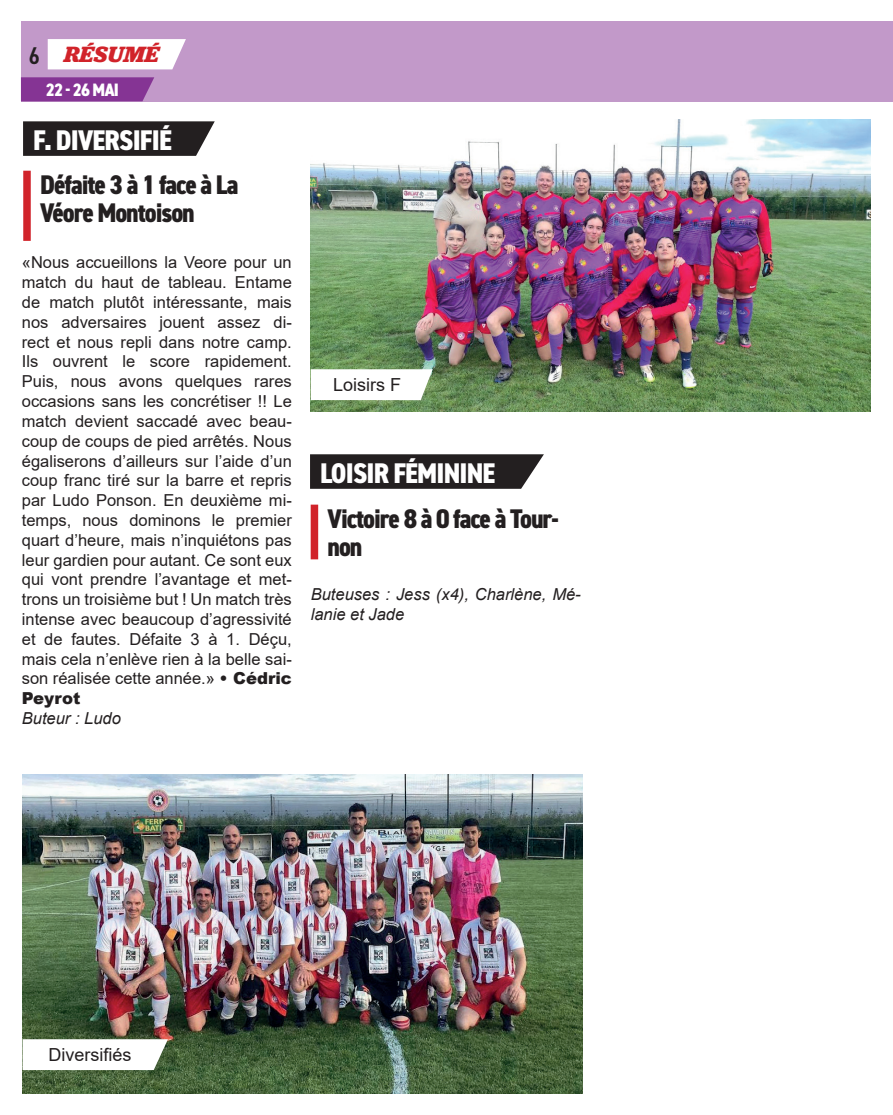
<style>
.page{position:relative;width:893px;height:1115px;background:#fff}
.page>*{position:absolute;margin:0;border:0;box-sizing:border-box;transform-origin:0 0}
.t1{font:800 condensed 28.5px "DIN2014";letter-spacing:-.03em;color:#fff}
.t2{font:800 condensed 27px/27.8px "DIN2014";letter-spacing:-.04em;color:#231f20}
.t3{font:italic 700 22.95px "Jubilat";color:#d1232a}
.t4{font:18px "Arial";color:#231f20}
.t5{font:800 condensed 18px "DIN2014";color:#fff}
.t6{font:16.5px/19.8px "Arial";color:#231f20;text-align:justify}
.t7{font:italic 16.5px/19.8px "Arial";color:#231f20}
.s1{font-family:"DIN2014";font-weight:600;font-style:normal;font-stretch:condensed;font-size:24.3px;color:#231f20}
.s2{font-weight:900}
</style>
<div class="page">
<div style="left:21px;top:21px;width:872px;height:80px;background:#c299c9"></div>
<div style="left:48px;top:39px;width:138px;height:30px;background:#fff"></div>
<svg style="left:21px;top:77px;width:133px;height:24px;background:#883996"></svg>
<img style="left:23px;top:774px;width:559px;height:319px">
<img style="left:311px;top:119px;width:559px;height:292px">
<svg style="left:23px;top:1039px;width:145px;height:31px"></svg>
<svg style="left:311px;top:369px;width:122px;height:31px"></svg>
<svg style="left:310px;top:454px;width:234px;height:35px;background:#302c2d"></svg>
<div style="left:311px;top:504px;width:7px;height:55px;background:#d1232a"></div>
<svg style="left:23px;top:121px;width:192px;height:35px;background:#302d2e"></svg>
<div style="left:23px;top:171px;width:8px;height:70px;background:#d1232a"></div>
<h3 class="t3" style="left:29px;top:39px;width:132px"><span class="s1">6</span> RÉSUMÉ</h3>
<p class="t5" style="left:46px;top:78px;width:56px">22 - 26 mai</p>
<h1 class="t1" style="left:33px;top:121px;width:140px">F. DIVERSIFIÉ</h1>
<h2 class="t2" style="left:40px;top:171px;width:200px">Défaite 3 à 1 face à La<br>Véore Montoison</h2>
<p class="t6" style="left:22px;top:253px;width:272px">«Nous accueillons la Veore pour un match du haut de tableau. Entame de match plutôt intéressante, mais nos adversaires jouent assez di&shy;rect et nous repli dans notre camp.<br>Ils ouvrent le score rapidement.<br>Puis, nous avons quelques rares occasions sans les concrétiser !! Le match devient saccadé avec beau&shy;coup de coups de pied arrêtés. Nous égaliserons d’ailleurs sur l’aide d’un coup franc tiré sur la barre et repris par Ludo Ponson. En deuxième mi&shy;temps, nous dominons le premier quart d’heure, mais n’inquiétons pas leur gardien pour autant. Ce sont eux qui vont prendre l’avantage et met&shy;trons un troisième but ! Un match très intense avec beaucoup d’agressivité et de fautes. Défaite 3 à 1. Déçu, mais cela n’enlève rien à la belle sai&shy;son réalisée cette année.» <span class="s2">• Cédric Peyrot</span></p>
<p class="t7" style="left:22px;top:708px;width:101px">Buteur : Ludo</p>
<p class="t4" style="left:333px;top:372px;width:70px">Loisirs F</p>
<h1 class="t1" style="left:320px;top:454px;width:177px">LOISIR FÉMININE</h1>
<h2 class="t2" style="left:328px;top:504px;width:233px">Victoire 8 à 0 face à Tour&shy;non</h2>
<p class="t7" style="left:311px;top:585px;width:272px">Buteuses : Jess (x4), Charlène, Mé&shy;lanie et Jade</p>
<p class="t4" style="left:49px;top:1042px;width:84px">Diversifiés</p>
</div>
